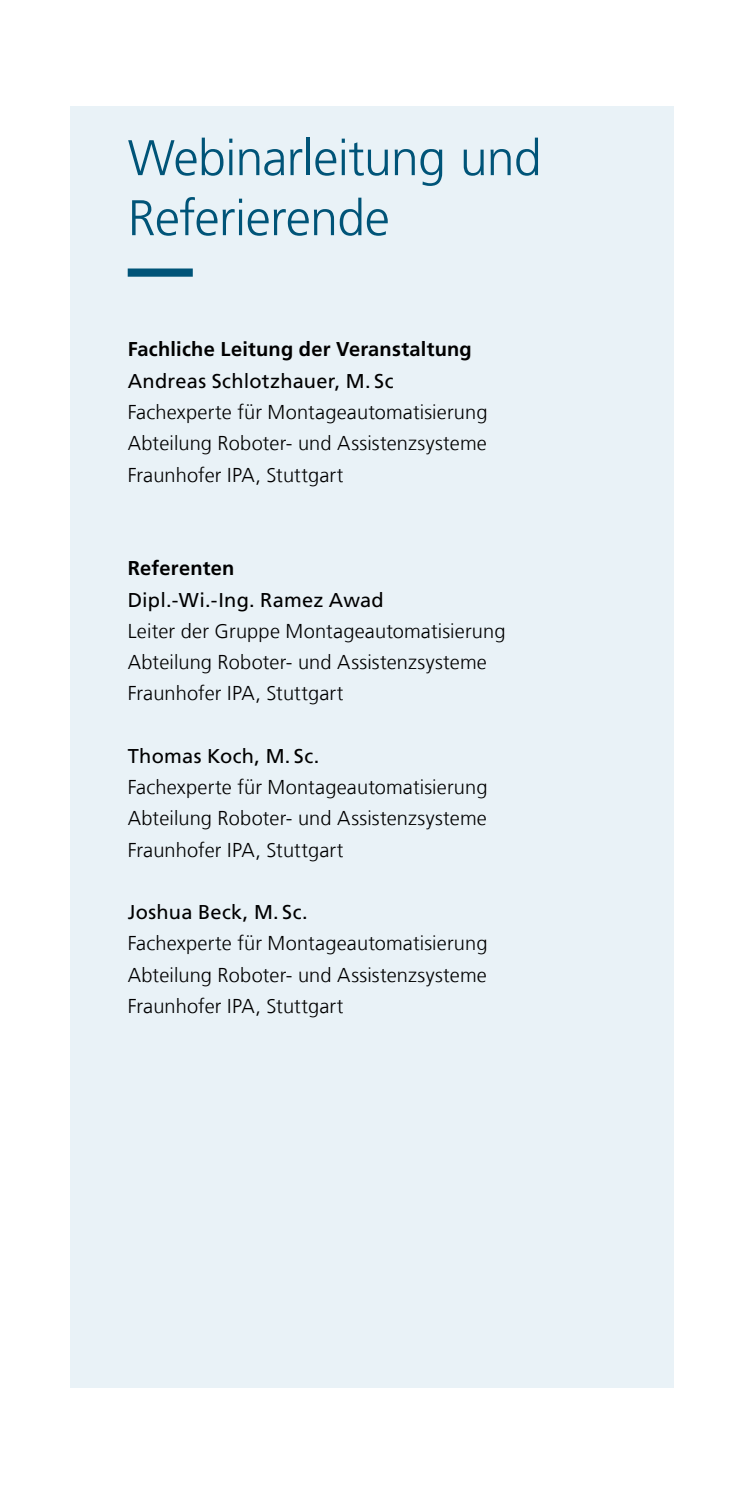
<style>
.page{position:relative;width:745px;height:1489px;background:#fff}
.page>*{position:absolute;margin:0;border:0;box-sizing:border-box;transform-origin:0 0}
.t1{font:300 50px/60px "Frutiger LT Com";letter-spacing:-.015em;color:#005478}
.t2{font:300 20px/31.2px "Frutiger LT Com";letter-spacing:.005em;color:#000;text-align:justify}
.t3{font:20px "Frutiger LT Com";letter-spacing:.01em;color:#000}
.t4{font:700 20px "Frutiger LT Com";letter-spacing:.01em;color:#000}
</style>
<div class="page">
<div style="left:71px;top:106px;width:602px;height:1282px;background:#e9f2f7"></div>
<svg style="left:128px;top:268px;width:65px;height:9px"></svg>
<h1 class="t1" style="left:128px;top:128px;width:415px">Webinarleitung und<br>Referierende</h1>
<p class="t4" style="left:128px;top:338px;width:345px">Fachliche Leitung der Veranstaltung</p>
<p class="t3" style="left:128px;top:369px;width:267px">Andreas Schlotzhauer, M. Sc</p>
<p class="t2" style="left:128px;top:396px;width:361px">Fachexperte für Montageautomatisierung Abteilung Roboter- und Assistenzsysteme Fraunhofer IPA, Stuttgart</p>
<p class="t4" style="left:128px;top:556px;width:108px">Referenten</p>
<p class="t3" style="left:128px;top:588px;width:257px">Dipl.-Wi.-Ing. Ramez Awad</p>
<p class="t2" style="left:128px;top:615px;width:379px;text-align:left">Leiter der Gruppe Montageautomatisierung<br>Abteilung Roboter- und Assistenzsysteme<br>Fraunhofer IPA, Stuttgart</p>
<p class="t3" style="left:128px;top:744px;width:193px">Thomas Koch, M. Sc.</p>
<p class="t2" style="left:128px;top:771px;width:361px">Fachexperte für Montageautomatisierung Abteilung Roboter- und Assistenzsysteme Fraunhofer IPA, Stuttgart</p>
<p class="t3" style="left:128px;top:900px;width:181px">Joshua Beck, M. Sc.</p>
<p class="t2" style="left:128px;top:928px;width:361px">Fachexperte für Montageautomatisierung Abteilung Roboter- und Assistenzsysteme Fraunhofer IPA, Stuttgart</p>
</div>
